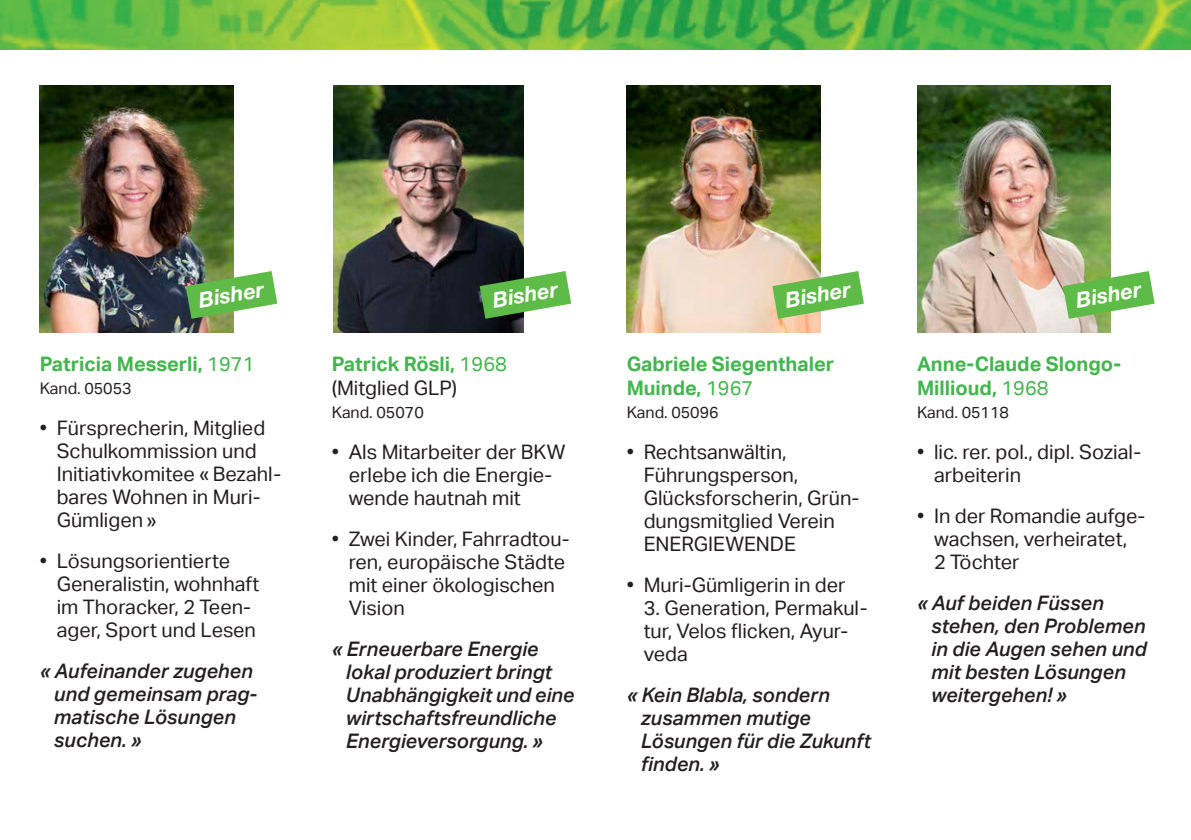
<style>
.page{position:relative;width:1191px;height:840px;background:#fff}
.page>*{position:absolute;margin:0;border:0;box-sizing:border-box;transform-origin:0 0}
.t1{font:italic 700 21.2px "Helvetica Neue";color:#fff}
._5_Text_Kandidaten{font:20px/23px "Aktiv Grotesk";color:#231f20}
._55_Text_Bulletpoint{font:italic 500 20px/23px "Aktiv Grotesk";color:#231f20}
._4_Head_Kandidaten{font:700 20px/24px "Aktiv Grotesk";color:#41b64c}
._5_Text_Kandidaten-2{font:16px "Aktiv Grotesk";color:#231f20}
.s1{font-weight:400}
</style>
<div class="page">
<img style="left:40px;top:85px;width:194px;height:247px">
<img style="left:333px;top:85px;width:190px;height:247px">
<img style="left:917px;top:85px;width:193px;height:247px">
<img style="left:626px;top:85px;width:194px;height:247px">
<svg style="left:184px;top:269px;width:94px;height:51px"></svg>
<svg style="left:478px;top:269px;width:94px;height:51px"></svg>
<svg style="left:770px;top:269px;width:94px;height:51px"></svg>
<svg style="left:1061px;top:269px;width:94px;height:51px"></svg>
<img style="left:0;top:0;width:1191px;height:50px">
<p class="t1" style="left:197px;top:287px;width:67px;rotate:-10deg">Bisher</p>
<p class="t1" style="left:490px;top:287px;width:67px;rotate:-10deg">Bisher</p>
<p class="t1" style="left:783px;top:287px;width:67px;rotate:-10deg">Bisher</p>
<p class="t1" style="left:1074px;top:287px;width:67px;rotate:-10deg">Bisher</p>
<p class="_4_Head_Kandidaten" style="left:40px;top:352px;width:216px">Patricia Messerli, <span class="s1">1971</span></p>
<p class="_5_Text_Kandidaten-2" style="left:40px;top:379px;width:94px">Kand. 05053</p>
<p class="_5_Text_Kandidaten" style="left:57px;top:416px;width:226px;text-indent:-17px">• Fürsprecherin, Mitglied<br>Schulkommission und<br>Initiativkomitee « Bezahl&shy;bares Wohnen in Muri-<br>Gümligen »</p>
<p class="_5_Text_Kandidaten" style="left:57px;top:549px;width:204px;text-indent:-17px">• Lösungsorientierte<br>Generalistin, wohnhaft im Thoracker, 2 Teen&shy;ager, Sport und Lesen</p>
<p class="_55_Text_Bulletpoint" style="left:54px;top:659px;width:205px;text-indent:-14px">« Aufeinander zugehen und gemeinsam prag&shy;matische Lösungen suchen. »</p>
<p class="_4_Head_Kandidaten" style="left:332px;top:352px;width:177px">Patrick Rösli, <span class="s1">1968</span></p>
<p class="_5_Text_Kandidaten" style="left:332px;top:376px;width:127px">(Mitglied GLP)</p>
<p class="_5_Text_Kandidaten-2" style="left:332px;top:403px;width:94px">Kand. 05070</p>
<p class="_5_Text_Kandidaten" style="left:349px;top:440px;width:218px;text-indent:-17px">• Als Mitarbeiter der BKW erlebe ich die Energie&shy;wende hautnah mit</p>
<p class="_5_Text_Kandidaten" style="left:349px;top:527px;width:222px;text-indent:-17px">• Zwei Kinder, Fahrradtou&shy;ren, europäische Städte mit einer ökologischen<br>Vision</p>
<p class="_55_Text_Bulletpoint" style="left:346px;top:637px;width:230px;text-indent:-14px">« Erneuerbare Energie lokal produziert bringt<br>Unabhängigkeit und eine wirtschaftsfreundliche<br>Energieversorgung. »</p>
<p class="_4_Head_Kandidaten" style="left:626px;top:352px;width:209px">Gabriele Siegenthaler<br>Muinde, <span class="s1">1967</span></p>
<p class="_5_Text_Kandidaten-2" style="left:626px;top:403px;width:94px">Kand. 05096</p>
<p class="_5_Text_Kandidaten" style="left:643px;top:440px;width:217px;text-indent:-17px">• Rechtsanwältin,<br>Führungsperson,<br>Glücksforscherin, Grün&shy;dungsmitglied Verein<br>ENERGIEWENDE</p>
<p class="_5_Text_Kandidaten" style="left:626px;top:573px;width:220px">• Muri-Gümligerin in der</p>
<p class="_5_Text_Kandidaten" style="left:643px;top:596px;width:225px">3. Generation, Permakul-</p>
<p class="_5_Text_Kandidaten" style="left:643px;top:619px;width:206px">tur, Velos flicken, Ayur-</p>
<p class="_5_Text_Kandidaten" style="left:643px;top:642px;width:46px">veda</p>
<p class="_55_Text_Bulletpoint" style="left:641px;top:683px;width:231px;text-indent:-14px">« Kein Blabla, sondern zusammen mutige<br>Lösungen für die Zukunft finden. »</p>
<p class="_4_Head_Kandidaten" style="left:917px;top:352px;width:206px">Anne-Claude Slongo-<br>Millioud, <span class="s1">1968</span></p>
<p class="_5_Text_Kandidaten-2" style="left:917px;top:403px;width:94px">Kand. 05118</p>
<p class="_5_Text_Kandidaten" style="left:917px;top:440px;width:226px">• lic. rer. pol., dipl. Sozial-</p>
<p class="_5_Text_Kandidaten" style="left:934px;top:463px;width:89px">arbeiterin</p>
<p class="_5_Text_Kandidaten" style="left:917px;top:504px;width:230px;text-align:center">• In der Romandie aufge&shy;wachsen, verheiratet,</p>
<p class="_5_Text_Kandidaten" style="left:934px;top:550px;width:87px">2 Töchter</p>
<p class="_55_Text_Bulletpoint" style="left:931px;top:591px;width:217px;text-indent:-14px">« Auf beiden Füssen stehen, den Problemen in die Augen sehen und mit besten Lösungen weitergehen! »</p>
</div>
